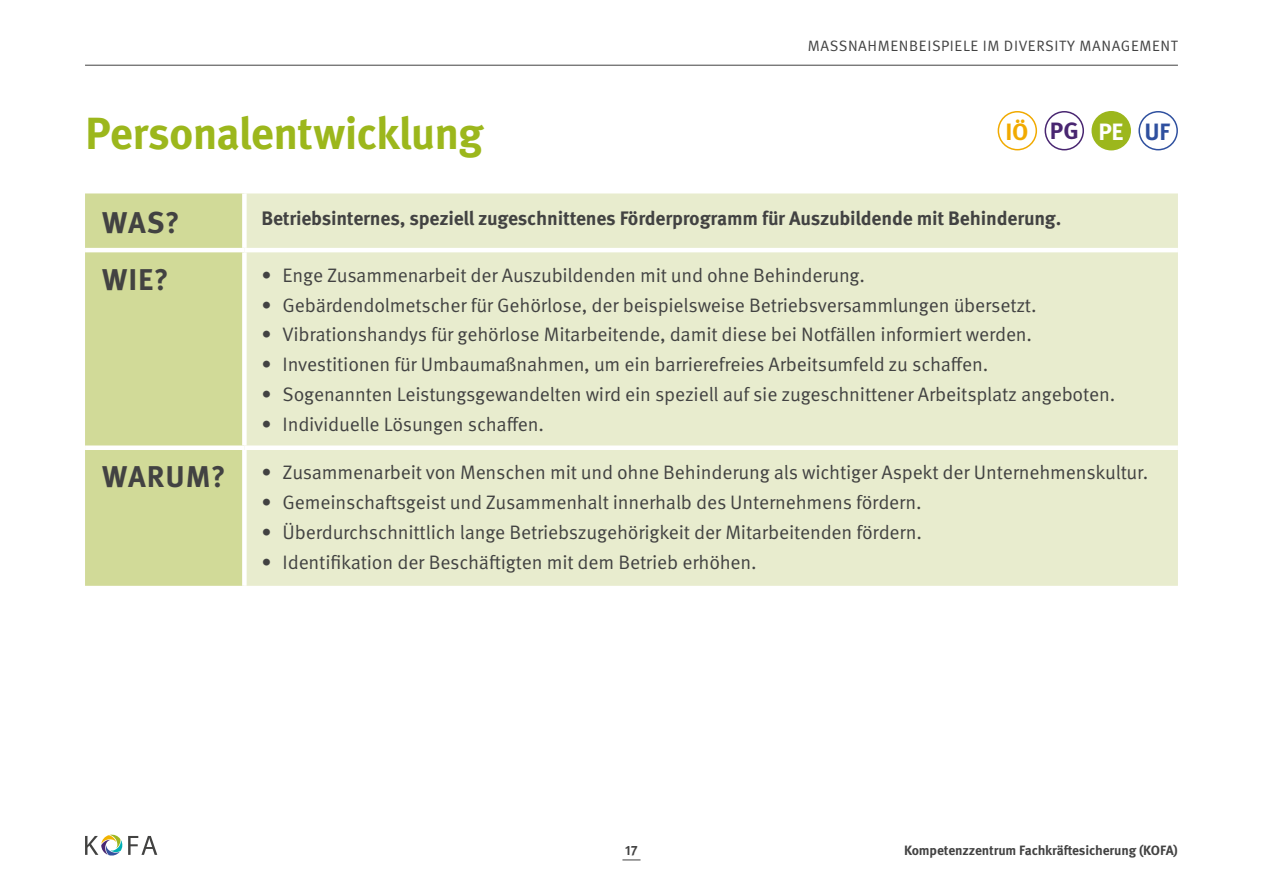
<style>
.page{position:relative;width:1263px;height:893px;background:#fff}
.page>*{position:absolute;margin:0;border:0;box-sizing:border-box;transform-origin:0 0}
.t1{font:700 45px "Meta Pro";letter-spacing:-.025em;color:#9cb71c}
.t2{font:700 30px "Meta Pro";letter-spacing:.03em;color:#424242}
.t3{font:700 23.55px "Meta Pro";letter-spacing:-.01em;color:#f1aa00}
.t4{font:19.5px "Meta Pro Norm";letter-spacing:-.01em;color:#424242}
.t5{font:700 19.5px "Meta Pro";letter-spacing:-.01em;color:#424242}
.t6{font:15px "Meta Pro Norm";letter-spacing:.04em;color:#424242}
.t7{font:700 13.5px "Meta Pro";letter-spacing:-.01em;color:#424242}
.s1{color:#492671}
.s2{color:#fff}
.s3{color:#2f509f}
.s4{font-family:"Meta Pro";font-weight:700;font-size:30px}
</style>
<div class="page">
<svg style="left:85px;top:834px;width:72px;height:22px"></svg>
<div style="left:85px;top:193px;width:157px;height:393px;background:#d1da98"></div>
<div style="left:247px;top:193px;width:931px;height:393px;background:#e8ecce"></div>
<hr style="left:85px;top:248px;width:159px;height:4px;background:#fff">
<hr style="left:244px;top:248px;width:934px;height:4px;background:#fff">
<div style="left:85px;top:445px;width:159px;height:5px;background:#fff"></div>
<div style="left:244px;top:445px;width:934px;height:5px;background:#fff"></div>
<div style="left:998px;top:111px;width:39px;height:39px;border:2px solid #f1aa00;border-radius:50%"></div>
<div style="left:1044px;top:111px;width:40px;height:39px;border:2px solid #492671;border-radius:50%"></div>
<div style="left:1092px;top:112px;width:38px;height:38px;background:#9cb71c;border-radius:50%"></div>
<div style="left:1091px;top:111px;width:40px;height:39px;border:2px solid #9cb71c;border-radius:50%"></div>
<div style="left:1138px;top:111px;width:40px;height:39px;border:2px solid #2f509f;border-radius:50%"></div>
<hr style="left:85px;top:65px;width:1093px;height:1px;background:#424242">
<svg style="left:622px;top:859px;width:18px;height:1px"></svg>
<h1 class="t1" style="left:85px;top:98px;width:400px">Personalentwicklung</h1>
<p class="t6" style="left:808px;top:34px;width:371px">MASSNAHMENBEISPIELE IM DIVERSITY MANAGEMENT</p>
<p class="t3" style="left:1005px;top:113px;width:166px">IÖ <span class="s1">PG</span> <span class="s2">PE</span> <span class="s3">UF</span></p>
<h2 class="t2" style="left:102px;top:199px;width:79px">WAS?</h2>
<p class="t5" style="left:261px;top:203px;width:801px">Betriebsinternes, speziell zugeschnittenes Förderprogramm für Auszubildende mit Behinderung.</p>
<h2 class="t2" style="left:102px;top:256px;width:68px">WIE?</h2>
<p class="t4" style="left:261px;top:260px;width:605px">• Enge Zusammenarbeit der Auszubildenden mit und ohne Behinderung.</p>
<p class="t4" style="left:261px;top:290px;width:777px">• Gebärdendolmetscher für Gehörlose, der beispielsweise Betriebsversammlungen übersetzt.</p>
<p class="t4" style="left:261px;top:320px;width:772px">• Vibrationshandys für gehörlose Mitarbeitende, damit diese bei Notfällen informiert werden.</p>
<p class="t4" style="left:261px;top:350px;width:728px">• Investitionen für Umbaumaßnahmen, um ein barrierefreies Arbeitsumfeld zu schaffen.</p>
<p class="t4" style="left:261px;top:379px;width:855px">• Sogenannten Leistungsgewandelten wird ein speziell auf sie zugeschnittener Arbeitsplatz angeboten.</p>
<p class="t4" style="left:261px;top:409px;width:284px">• Individuelle Lösungen schaffen.</p>
<p class="t4" style="left:102px;top:458px;width:1048px"><span class="s4">WARUM?</span> • Zusammenarbeit von Menschen mit und ohne Behinderung als wichtiger Aspekt der Unternehmenskultur.</p>
<p class="t4" style="left:261px;top:488px;width:662px">• Gemeinschaftsgeist und Zusammenhalt innerhalb des Unternehmens fördern.</p>
<p class="t4" style="left:261px;top:517px;width:662px">• Überdurchschnittlich lange Betriebszugehörigkeit der Mitarbeitenden fördern.</p>
<p class="t4" style="left:261px;top:547px;width:497px">• Identifikation der Beschäftigten mit dem Betrieb erhöhen.</p>
<p class="t7" style="left:625px;top:840px;width:14px">17</p>
<p class="t7" style="left:904px;top:840px;width:275px">Kompetenzzentrum Fachkräftesicherung (KOFA)</p>
</div>
